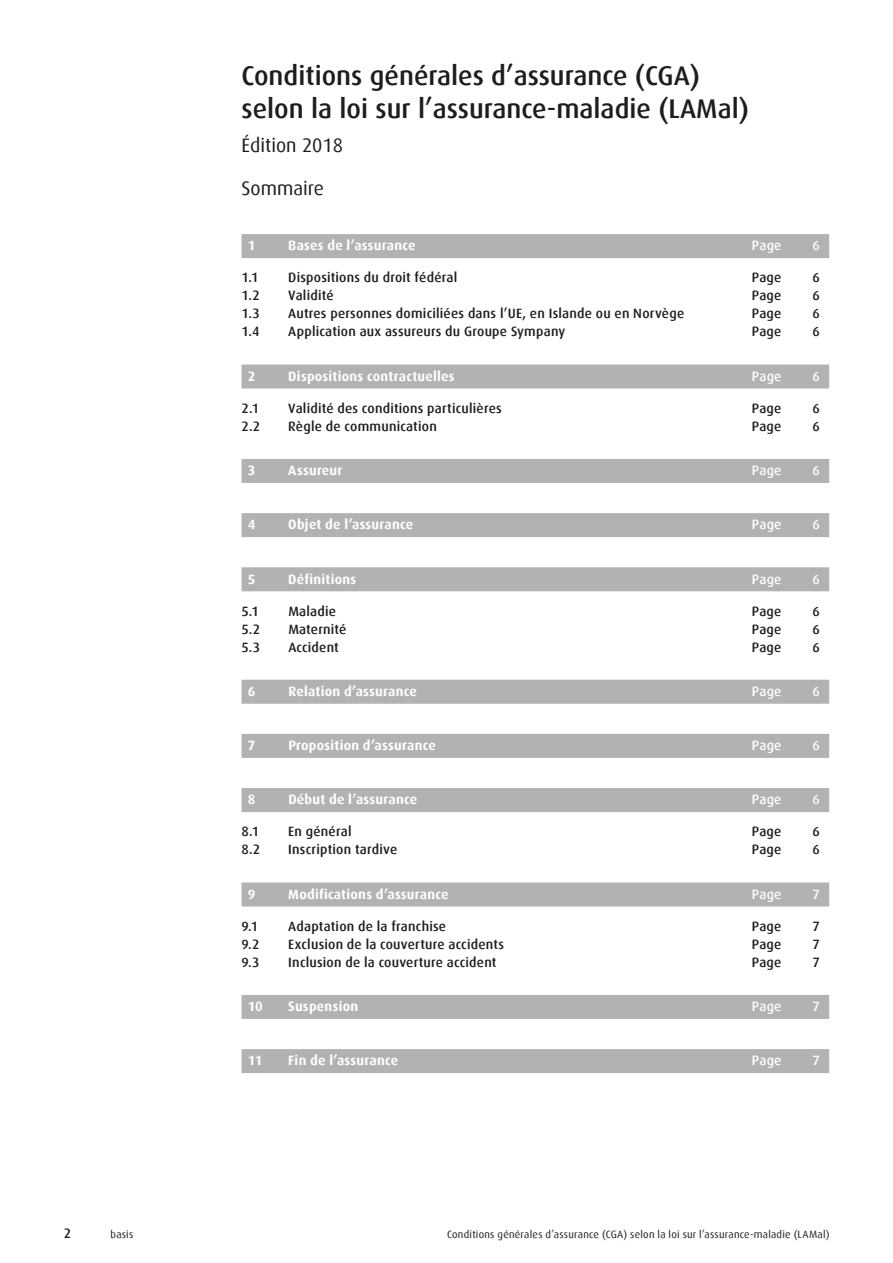
<style>
.page{position:relative;width:893px;height:1263px;background:#fff}
.page>*{position:absolute;margin:0;border:0;box-sizing:border-box;transform-origin:0 0}
.t1{font:500 27px/33px "Dax";color:#1d1d1b}
.t2{font:19.5px "Dax";color:#1d1d1b}
.t3{font:500 13.5px "Dax";letter-spacing:.015em;color:#1d1d1b}
.t4{font:700 13.5px "Dax";letter-spacing:.02em;color:#fff}
.t5{font:500 13.5px "Dax";letter-spacing:.015em;color:#fff}
.t6{font:10.5px "Dax";letter-spacing:.025em;color:#1d1d1b}
</style>
<div class="page">
<div style="left:242px;top:234px;width:587px;height:24px;background:#b3b2b2"></div>
<div style="left:242px;top:364px;width:587px;height:24px;background:#b3b2b2"></div>
<div style="left:242px;top:459px;width:587px;height:24px;background:#b3b2b2"></div>
<div style="left:242px;top:513px;width:587px;height:24px;background:#b3b2b2"></div>
<div style="left:242px;top:567px;width:587px;height:24px;background:#b3b2b2"></div>
<div style="left:242px;top:680px;width:587px;height:24px;background:#b3b2b2"></div>
<div style="left:242px;top:734px;width:587px;height:24px;background:#b3b2b2"></div>
<div style="left:242px;top:788px;width:587px;height:24px;background:#b3b2b2"></div>
<div style="left:242px;top:882px;width:587px;height:24px;background:#b3b2b2"></div>
<div style="left:242px;top:995px;width:587px;height:24px;background:#b3b2b2"></div>
<div style="left:242px;top:1049px;width:587px;height:24px;background:#b3b2b2"></div>
<h1 class="t1" style="left:242px;top:59px;width:509px">Conditions générales d’assurance (CGA) selon la loi sur l’assurance-maladie (LAMal)</h1>
<h2 class="t2" style="left:242px;top:134px;width:103px">Édition 2018</h2>
<h2 class="t2" style="left:242px;top:178px;width:84px">Sommaire</h2>
<p class="t4" style="left:248px;top:238px;width:9px">1</p>
<p class="t4" style="left:288px;top:238px;width:129px">Bases de l’assurance</p>
<p class="t5" style="left:752px;top:238px;width:31px">Page</p>
<p class="t5" style="left:812px;top:238px;width:9px">6</p>
<p class="t3" style="left:242px;top:270px;width:19px">1.1</p>
<p class="t3" style="left:288px;top:270px;width:171px">Dispositions du droit fédéral</p>
<p class="t3" style="left:752px;top:270px;width:31px">Page</p>
<p class="t3" style="left:812px;top:270px;width:9px">6</p>
<p class="t3" style="left:242px;top:288px;width:20px">1.2</p>
<p class="t3" style="left:288px;top:288px;width:47px">Validité</p>
<p class="t3" style="left:752px;top:288px;width:31px">Page</p>
<p class="t3" style="left:812px;top:288px;width:9px">6</p>
<p class="t3" style="left:242px;top:306px;width:20px">1.3</p>
<p class="t3" style="left:288px;top:306px;width:397px">Autres personnes domiciliées dans l’UE, en Islande ou en Norvège</p>
<p class="t3" style="left:752px;top:306px;width:31px">Page</p>
<p class="t3" style="left:812px;top:306px;width:9px">6</p>
<p class="t3" style="left:242px;top:324px;width:20px">1.4</p>
<p class="t3" style="left:288px;top:324px;width:279px">Application aux assureurs du Groupe Sympany</p>
<p class="t3" style="left:752px;top:324px;width:31px">Page</p>
<p class="t3" style="left:812px;top:324px;width:9px">6</p>
<p class="t4" style="left:248px;top:369px;width:9px">2</p>
<p class="t4" style="left:288px;top:369px;width:168px">Dispositions contractuelles</p>
<p class="t5" style="left:752px;top:369px;width:31px">Page</p>
<p class="t5" style="left:812px;top:369px;width:9px">6</p>
<p class="t3" style="left:242px;top:401px;width:19px">2.1</p>
<p class="t3" style="left:288px;top:401px;width:215px">Validité des conditions particulières</p>
<p class="t3" style="left:752px;top:401px;width:31px">Page</p>
<p class="t3" style="left:812px;top:401px;width:9px">6</p>
<p class="t3" style="left:242px;top:419px;width:20px">2.2</p>
<p class="t3" style="left:288px;top:419px;width:150px">Règle de communication</p>
<p class="t3" style="left:752px;top:419px;width:31px">Page</p>
<p class="t3" style="left:812px;top:419px;width:9px">6</p>
<p class="t4" style="left:248px;top:463px;width:9px">3</p>
<p class="t4" style="left:288px;top:463px;width:56px">Assureur</p>
<p class="t5" style="left:752px;top:463px;width:31px">Page</p>
<p class="t5" style="left:812px;top:463px;width:9px">6</p>
<p class="t4" style="left:248px;top:517px;width:9px">4</p>
<p class="t4" style="left:288px;top:517px;width:127px">Objet de l’assurance</p>
<p class="t5" style="left:752px;top:517px;width:31px">Page</p>
<p class="t5" style="left:812px;top:517px;width:9px">6</p>
<p class="t4" style="left:248px;top:571px;width:9px">5</p>
<p class="t4" style="left:288px;top:571px;width:69px">Définitions</p>
<p class="t5" style="left:752px;top:571px;width:31px">Page</p>
<p class="t5" style="left:812px;top:571px;width:9px">6</p>
<p class="t3" style="left:242px;top:603px;width:19px">5.1</p>
<p class="t3" style="left:288px;top:603px;width:49px">Maladie</p>
<p class="t3" style="left:752px;top:603px;width:31px">Page</p>
<p class="t3" style="left:812px;top:603px;width:9px">6</p>
<p class="t3" style="left:242px;top:621px;width:20px">5.2</p>
<p class="t3" style="left:288px;top:621px;width:60px">Maternité</p>
<p class="t3" style="left:752px;top:621px;width:31px">Page</p>
<p class="t3" style="left:812px;top:621px;width:9px">6</p>
<p class="t3" style="left:242px;top:639px;width:20px">5.3</p>
<p class="t3" style="left:288px;top:639px;width:52px">Accident</p>
<p class="t3" style="left:752px;top:639px;width:31px">Page</p>
<p class="t3" style="left:812px;top:639px;width:9px">6</p>
<p class="t4" style="left:248px;top:684px;width:9px">6</p>
<p class="t4" style="left:288px;top:684px;width:130px">Relation d’assurance</p>
<p class="t5" style="left:752px;top:684px;width:31px">Page</p>
<p class="t5" style="left:812px;top:684px;width:9px">6</p>
<p class="t4" style="left:248px;top:738px;width:9px">7</p>
<p class="t4" style="left:288px;top:738px;width:149px">Proposition d’assurance</p>
<p class="t5" style="left:752px;top:738px;width:31px">Page</p>
<p class="t5" style="left:812px;top:738px;width:9px">6</p>
<p class="t4" style="left:248px;top:792px;width:9px">8</p>
<p class="t4" style="left:288px;top:792px;width:130px">Début de l’assurance</p>
<p class="t5" style="left:752px;top:792px;width:31px">Page</p>
<p class="t5" style="left:812px;top:792px;width:9px">6</p>
<p class="t3" style="left:242px;top:824px;width:19px">8.1</p>
<p class="t3" style="left:288px;top:824px;width:65px">En général</p>
<p class="t3" style="left:752px;top:824px;width:31px">Page</p>
<p class="t3" style="left:812px;top:824px;width:9px">6</p>
<p class="t3" style="left:242px;top:842px;width:20px">8.2</p>
<p class="t3" style="left:288px;top:842px;width:110px">Inscription tardive</p>
<p class="t3" style="left:752px;top:842px;width:31px">Page</p>
<p class="t3" style="left:812px;top:842px;width:9px">6</p>
<p class="t4" style="left:248px;top:886px;width:9px">9</p>
<p class="t4" style="left:288px;top:886px;width:162px">Modifications d’assurance</p>
<p class="t5" style="left:752px;top:887px;width:31px">Page</p>
<p class="t5" style="left:812px;top:887px;width:9px">7</p>
<p class="t3" style="left:242px;top:919px;width:18px">9.1</p>
<p class="t3" style="left:288px;top:919px;width:159px">Adaptation de la franchise</p>
<p class="t3" style="left:752px;top:919px;width:31px">Page</p>
<p class="t3" style="left:812px;top:919px;width:9px">7</p>
<p class="t3" style="left:242px;top:937px;width:19px">9.2</p>
<p class="t3" style="left:288px;top:937px;width:217px">Exclusion de la couverture accidents</p>
<p class="t3" style="left:752px;top:937px;width:31px">Page</p>
<p class="t3" style="left:812px;top:937px;width:9px">7</p>
<p class="t3" style="left:242px;top:955px;width:20px">9.3</p>
<p class="t3" style="left:288px;top:955px;width:210px">Inclusion de la couverture accident</p>
<p class="t3" style="left:752px;top:955px;width:31px">Page</p>
<p class="t3" style="left:812px;top:955px;width:9px">7</p>
<p class="t4" style="left:248px;top:999px;width:16px">10</p>
<p class="t4" style="left:288px;top:999px;width:71px">Suspension</p>
<p class="t5" style="left:752px;top:999px;width:31px">Page</p>
<p class="t5" style="left:812px;top:999px;width:9px">7</p>
<p class="t4" style="left:248px;top:1053px;width:16px">11</p>
<p class="t4" style="left:288px;top:1053px;width:112px">Fin de l’assurance</p>
<p class="t5" style="left:752px;top:1053px;width:31px">Page</p>
<p class="t5" style="left:812px;top:1053px;width:9px">7</p>
<p class="t3" style="left:64px;top:1225px;width:9px">2</p>
<p class="t6" style="left:111px;top:1228px;width:24px">basis</p>
<p class="t6" style="left:447px;top:1228px;width:384px">Conditions générales d’assurance (CGA) selon la loi sur l’assurance-maladie (LAMal)</p>
</div>
